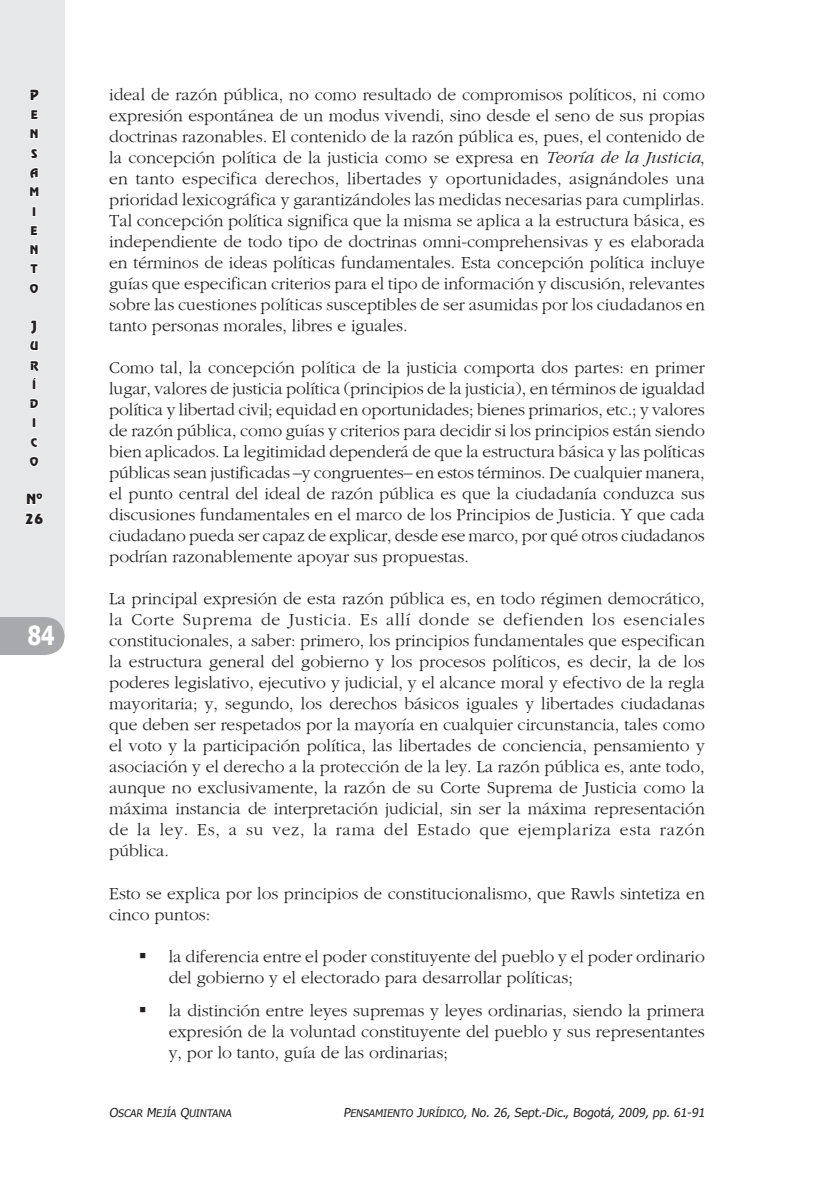
<style>
.page{position:relative;width:819px;height:1191px;background:#fff}
.page>*{position:absolute;margin:0;border:0;box-sizing:border-box;transform-origin:0 0}
.t1{font:700 26.25px "Tahoma";color:#fff;scale:.8 1}
.t2{font:17.5px/21px "Gourmand";color:#231f20;text-align:justify}
.t3{font:14px/19.2px "Revue BT Regular SC850";color:#231f20}
.t4{font:12.25px "Tahoma";color:#231f20}
.t5{font:11.9px/19.2px "Revue BT Regular SC850";color:#231f20}
.t6{font:10.33px "Tahoma SC850";color:#231f20}
.s1{font-style:italic}
.s2{font-size:12.25px}
.s3{font-family:"Tahoma SC850"}
.s4{font-family:"Tahoma SC850";font-size:10.33px}
</style>
<div class="page">
<div style="left:0;top:0;width:64px;height:637px;background:#e6e7e9"></div>
<div style="left:0;top:617px;width:64px;height:38px;background:#a8a9ad"></div>
<svg style="left:29px;top:89px;width:10px;height:12px"></svg>
<svg style="left:31px;top:109px;width:8px;height:11px"></svg>
<svg style="left:30px;top:129px;width:9px;height:10px"></svg>
<svg style="left:30px;top:148px;width:8px;height:11px"></svg>
<svg style="left:29px;top:167px;width:10px;height:30px"></svg>
<div style="left:32px;top:206px;width:4px;height:10px;border:2px solid #fff"></div>
<svg style="left:30px;top:225px;width:9px;height:11px"></svg>
<svg style="left:30px;top:244px;width:9px;height:11px"></svg>
<svg style="left:30px;top:264px;width:9px;height:10px"></svg>
<svg style="left:29px;top:283px;width:10px;height:11px"></svg>
<svg style="left:29px;top:320px;width:10px;height:31px"></svg>
<svg style="left:30px;top:360px;width:10px;height:30px"></svg>
<svg style="left:29px;top:398px;width:10px;height:11px"></svg>
<div style="left:32px;top:417px;width:4px;height:11px;border:2px solid #fff"></div>
<svg style="left:30px;top:437px;width:8px;height:11px"></svg>
<svg style="left:29px;top:456px;width:10px;height:11px"></svg>
<svg style="left:25px;top:493px;width:19px;height:32px"></svg>
<p class="t3" style="left:30px;top:85px;width:11px">P</p>
<p class="t5" style="left:29px;top:105px;width:11px">E<br>N<br>S<br>A<br>M<br>I<br>E<br>N<br>T<br>O</p>
<p class="t3" style="left:31px;top:316px;width:7px">J</p>
<p class="t5" style="left:30px;top:336px;width:10px">U<br>R<br>Í<br>D<br>I<br>C<br>O</p>
<p class="t3" style="left:25px;top:489px;width:20px">Nº<br>26</p>
<h1 class="t1" style="left:28px;top:617px;width:35px">84</h1>
<p class="t2" style="left:109px;top:84px;width:597px">ideal de razón pública, no como resultado de compromisos políticos, ni como expresión espontánea de un modus vivendi, sino desde el seno de sus propias doctrinas razonables. El contenido de la razón pública es, pues, el contenido de la concepción política de la justicia como se expresa en <span class="s1">Teoría de la Justicia</span>, en tanto especifica derechos, libertades y oportunidades, asignándoles una prioridad lexicográfica y garantizándoles las medidas necesarias para cumplirlas.<br>Tal concepción política significa que la misma se aplica a la estructura básica, es independiente de todo tipo de doctrinas omni-comprehensivas y es elaborada en términos de ideas políticas fundamentales. Esta concepción política incluye guías que especifican criterios para el tipo de información y discusión, relevantes sobre las cuestiones políticas susceptibles de ser asumidas por los ciudadanos en tanto personas morales, libres e iguales.</p>
<p class="t2" style="left:109px;top:357px;width:597px">Como tal, la concepción política de la justicia comporta dos partes: en primer lugar, valores de justicia política (principios de la justicia), en términos de igualdad política y libertad civil; equidad en oportunidades; bienes primarios, etc.; y valores de razón pública, como guías y criterios para decidir si los principios están siendo bien aplicados. La legitimidad dependerá de que la estructura básica y las políticas públicas sean justificadas –y congruentes– en estos términos. De cualquier manera, el punto central del ideal de razón pública es que la ciudadanía conduzca sus discusiones fundamentales en el marco de los Principios de Justicia. Y que cada ciudadano pueda ser capaz de explicar, desde ese marco, por qué otros ciudadanos podrían razonablemente apoyar sus propuestas.</p>
<p class="t2" style="left:109px;top:588px;width:597px">La principal expresión de esta razón pública es, en todo régimen democrático, la Corte Suprema de Justicia. Es allí donde se defienden los esenciales constitucionales, a saber: primero, los principios fundamentales que especifican la estructura general del gobierno y los procesos políticos, es decir, la de los poderes legislativo, ejecutivo y judicial, y el alcance moral y efectivo de la regla mayoritaria; y, segundo, los derechos básicos iguales y libertades ciudadanas que deben ser respetados por la mayoría en cualquier circunstancia, tales como el voto y la participación política, las libertades de conciencia, pensamiento y asociación y el derecho a la protección de la ley. La razón pública es, ante todo, aunque no exclusivamente, la razón de su Corte Suprema de Justicia como la máxima instancia de interpretación judicial, sin ser la máxima representación de la ley. Es, a su vez, la rama del Estado que ejemplariza esta razón pública.</p>
<p class="t2" style="left:109px;top:882px;width:597px">Esto se explica por los principios de constitucionalismo, que Rawls sintetiza en cinco puntos:</p>
<p class="t2" style="left:169px;top:945px;width:537px;text-indent:-30px">▪ la diferencia entre el poder constituyente del pueblo y el poder ordinario del gobierno y el electorado para desarrollar políticas;</p>
<p class="t2" style="left:169px;top:1000px;width:537px;text-indent:-30px">▪ la distinción entre leyes supremas y leyes ordinarias, siendo la primera expresión de la voluntad constituyente del pueblo y sus representantes y, por lo tanto, guía de las ordinarias;</p>
<p class="t6" style="left:109px;top:1105px;width:125px"><span class="s2">O</span>SCAR <span class="s2">M</span>EJÍA <span class="s2">Q</span>UINTANA</p>
<p class="t4" style="left:343px;top:1103px;width:365px"><span class="s3">P</span><span class="s4">ENSAM IENTO</span> <span class="s3">J</span><span class="s4">URÍDICO</span><span class="s3">,</span> No. 26, Sept.-Dic., Bogotá, 2009, pp. 61-91</p>
</div>
